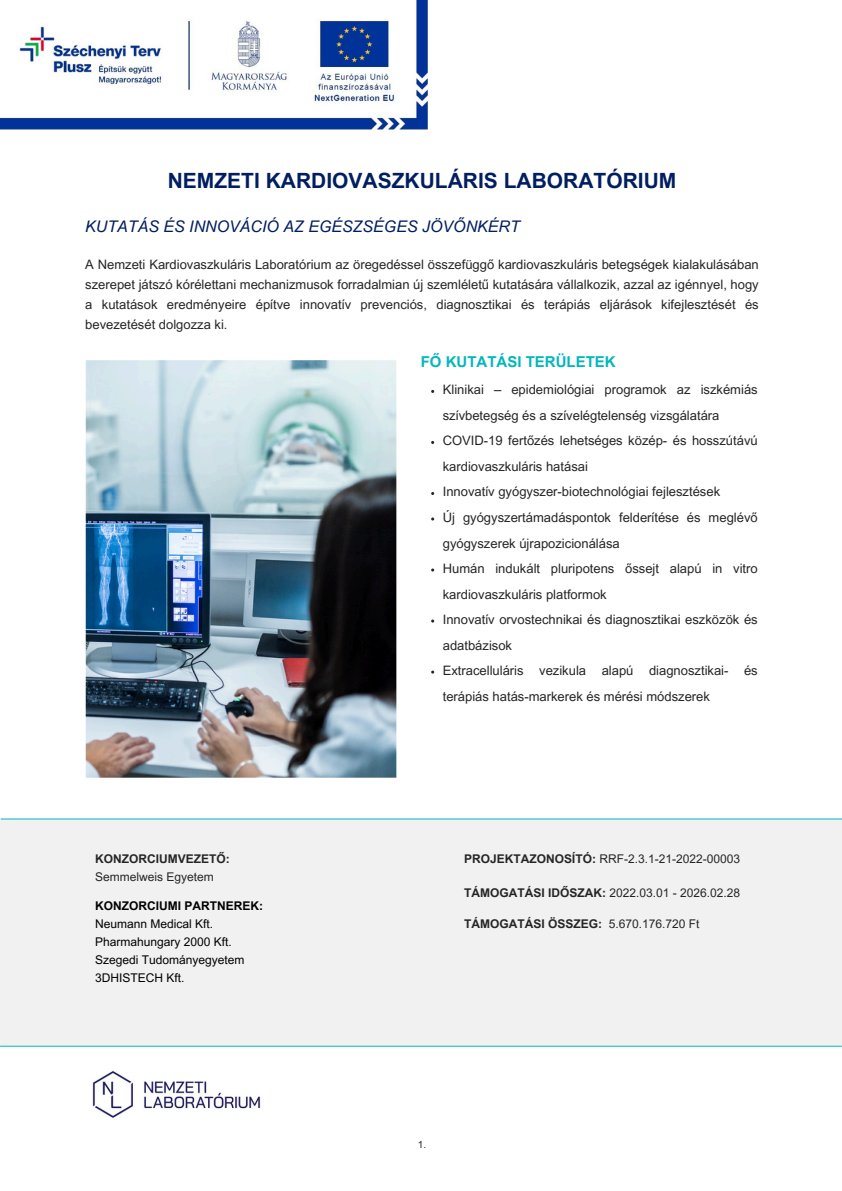
<style>
.page{position:relative;width:842px;height:1191px;background:#fff}
.page>*{position:absolute;margin:0;border:0;box-sizing:border-box;transform-origin:0 0}
.t1{font:700 21px "Arial MT Pro";color:#001e60}
.t2{font:italic 16px "Arial MT Pro";color:#001e60}
.t3{font:700 15px "Arial MT Pro";color:#00b7bd}
.t4{font:13px/25.5px "Arial MT Pro";color:#252525}
.t5{font:12px "Arial MT Pro";color:#252525}
.t6{font:12px/18px "Arial MT Pro";color:#000}
.t7{font:700 12px "Arial MT Pro";color:#252525}
.t8{font:10px "Arial MT Pro";color:#252525}
.s1{font-weight:700}
.s2{font-weight:400}
</style>
<div class="page">
<div style="left:0;top:819px;width:842px;height:226px;background:#f1f1f1"></div>
<img style="left:85px;top:360px;width:312px;height:418px">
<img style="left:0;top:0;width:428px;height:129px">
<img style="left:92px;top:1071px;width:169px;height:47px">
<hr style="left:0;top:1045px;width:842px;height:1px;background:#00b7bd">
<hr style="left:1px;top:818px;width:841px;height:1px;background:#00b7bd">
<h1 class="t1" style="left:168px;top:173px;width:510px">NEMZETI KARDIOVASZKULÁRIS LABORATÓRIUM</h1>
<h5 class="t2" style="left:85px;top:220px;width:436px">KUTATÁS ÉS INNOVÁCIÓ AZ EGÉSZSÉGES JÖVŐNKÉRT</h5>
<h3 class="t4" style="left:85px;top:255px;width:675px;line-height:20.2px;text-align:justify">A Nemzeti Kardiovaszkuláris Laboratórium az öregedéssel összefüggő kardiovaszkuláris betegségek kialakulásában szerepet játszó kórélettani mechanizmusok forradalmian új szemléletű kutatására vállalkozik, azzal az igénnyel, hogy a kutatások eredményeire építve innovatív prevenciós, diagnosztikai és terápiás eljárások kifejlesztését és bevezetését dolgozza ki.</h3>
<p class="t7" style="left:95px;top:853px;width:136px">KONZORCIUMVEZETŐ:</p>
<p class="t5" style="left:95px;top:871px;width:120px">Semmelweis Egyetem</p>
<p class="t6" style="left:95px;top:898px;width:169px"><span class="s1">KONZORCIUMI PARTNEREK:<br></span>Neumann Medical Kft.<br>Pharmahungary 2000 Kft.<br>Szegedi Tudományegyetem<br>3DHISTECH Kft.</p>
<p class="t3" style="left:421px;top:356px;width:196px">FŐ KUTATÁSI TERÜLETEK</p>
<h2 class="t4" style="left:443px;top:378px;width:316px">Klinikai – epidemiológiai programok az iszkémiás szívbetegség és a szívelégtelenség vizsgálatára</h2>
<p class="t4" style="left:443px;top:429px;width:316px">COVID-19 fertőzés lehetséges közép- és hosszútávú kardiovaszkuláris hatásai</p>
<p class="t4" style="left:443px;top:480px;width:279px">Innovatív gyógyszer-biotechnológiai fejlesztések</p>
<p class="t4" style="left:443px;top:506px;width:316px">Új gyógyszertámadáspontok felderítése és meglévő gyógyszerek újrapozicionálása</p>
<p class="t4" style="left:443px;top:557px;width:316px">Humán indukált pluripotens őssejt alapú in vitro kardiovaszkuláris platformok</p>
<p class="t4" style="left:443px;top:608px;width:316px">Innovatív orvostechnikai és diagnosztikai eszközök és adatbázisok</p>
<p class="t4" style="left:443px;top:659px;width:316px">Extracelluláris vezikula alapú diagnosztikai- és terápiás hatás-markerek és mérési módszerek</p>
<h5 class="t5" style="left:464px;top:853px;width:278px"><span class="s1">PROJEKTAZONOSÍTÓ:</span> RRF-2.3.1-21-2022-00003</h5>
<p class="t5" style="left:464px;top:888px;width:278px"><span class="s1">TÁMOGATÁSI IDŐSZAK:</span> 2022.03.01 - 2026.02.28</p>
<p class="t7" style="left:464px;top:918px;width:237px">TÁMOGATÁSI ÖSSZEG: <span class="s2">5.670.176.720 Ft</span></p>
<h4 class="t8" style="left:418px;top:1140px;width:10px">1.</h4>
</div>
